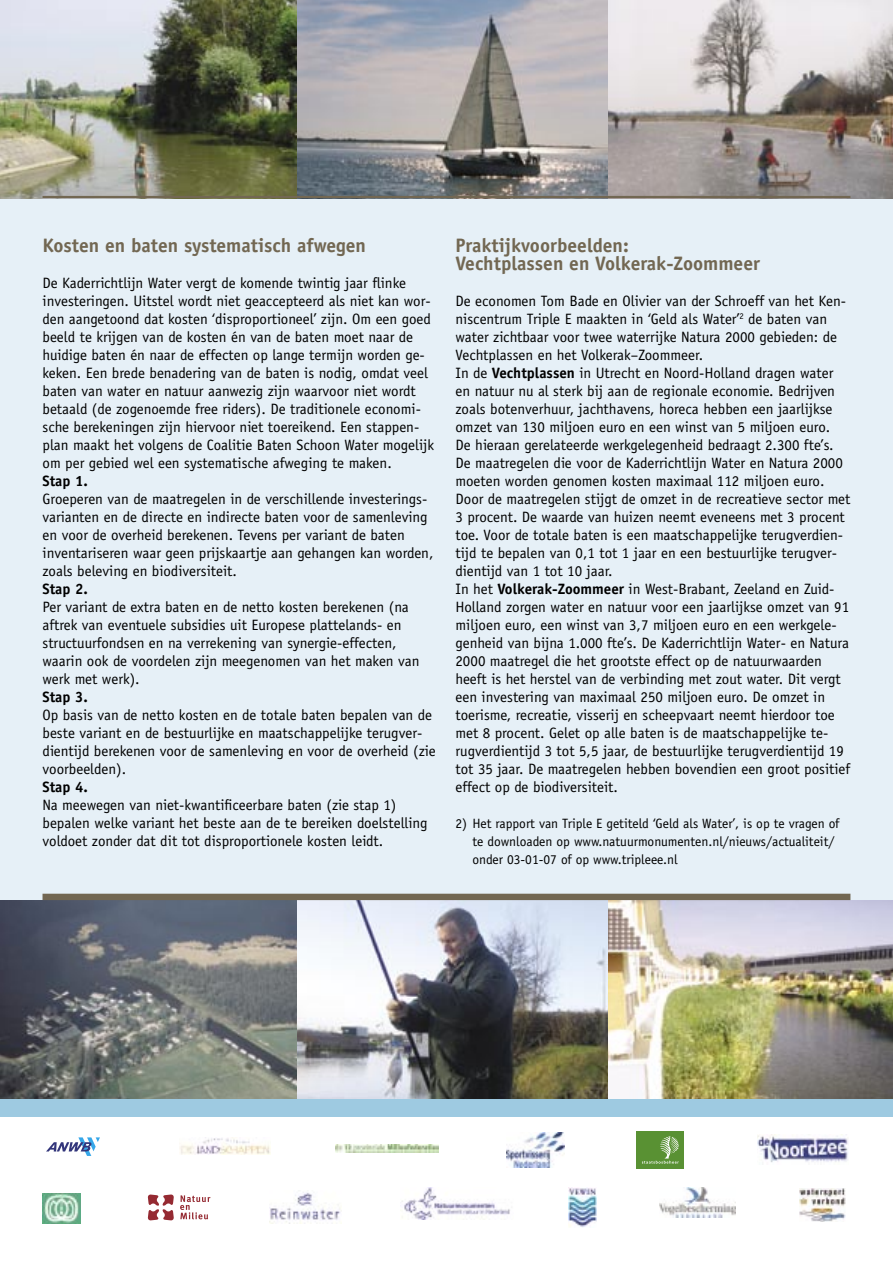
<style>
.page{position:relative;width:893px;height:1263px;background:#fff}
.page>*{position:absolute;margin:0;border:0;box-sizing:border-box;transform-origin:0 0}
.t1{font:700 19.5px "Officina Sans Std";color:#726752}
.t2{font:15px/18px "Officina Sans Std";color:#000}
.t3{font:700 15px "Officina Sans Std";color:#000}
.t4{font:13.5px/18px "Officina Sans Std";color:#000}
.s1{font-weight:700}
</style>
<div class="page">
<div style="left:0;top:198px;width:893px;height:702px;background:#e6f0f7"></div>
<img style="left:0;top:0;width:893px;height:198px">
<div style="left:0;top:1098px;width:893px;height:18px;background:#9ecae1"></div>
<svg style="left:46px;top:1137px;width:54px;height:19px"></svg>
<img style="left:180px;top:1138px;width:90px;height:17px">
<img style="left:336px;top:1145px;width:102px;height:7px">
<img style="left:43px;top:1194px;width:38px;height:30px">
<img style="left:506px;top:1132px;width:58px;height:36px">
<div style="left:637px;top:1131px;width:47px;height:38px;background:#599133"></div>
<svg style="left:642px;top:1136px;width:37px;height:27px"></svg>
<img style="left:758px;top:1134px;width:90px;height:29px">
<svg style="left:180px;top:1195px;width:30px;height:24px"></svg>
<svg style="left:148px;top:1194px;width:26px;height:26px"></svg>
<img style="left:269px;top:1192px;width:72px;height:31px">
<img style="left:402px;top:1187px;width:108px;height:33px">
<img style="left:569px;top:1187px;width:28px;height:40px">
<img style="left:659px;top:1187px;width:76px;height:31px">
<img style="left:800px;top:1188px;width:45px;height:34px">
<img style="left:0;top:900px;width:893px;height:198px">
<hr style="left:43px;top:196px;width:807px;height:2px;background:#726752">
<div style="left:43px;top:894px;width:807px;height:6px;background:#726752"></div>
<p class="t1" style="left:43px;top:233px;width:325px">Kosten en baten systematisch afwegen</p>
<p class="t2" style="left:43px;top:274px;width:393px">De Kaderrichtlijn Water vergt de komende twintig jaar flinke investeringen. Uitstel wordt niet geaccepteerd als niet kan wor&shy;den aangetoond dat kosten ‘disproportioneel’ zijn. Om een goed beeld te krijgen van de kosten én van de baten moet naar de huidige baten én naar de effecten op lange termijn worden ge&shy;keken. Een brede benadering van de baten is nodig, omdat veel baten van water en natuur aanwezig zijn waarvoor niet wordt betaald (de zogenoemde free riders). De traditionele economi&shy;sche berekeningen zijn hiervoor niet toereikend. Een stappen&shy;plan maakt het volgens de Coalitie Baten Schoon Water mogelijk om per gebied wel een systematische afweging te maken.</p>
<p class="t3" style="left:43px;top:472px;width:47px">Stap 1.</p>
<p class="t2" style="left:43px;top:490px;width:392px">Groeperen van de maatregelen in de verschillende investerings&shy;varianten en de directe en indirecte baten voor de samenleving en voor de overheid berekenen. Tevens per variant de baten inventariseren waar geen prijskaartje aan gehangen kan worden, zoals beleving en biodiversiteit.</p>
<p class="t3" style="left:43px;top:580px;width:47px">Stap 2.</p>
<p class="t2" style="left:43px;top:598px;width:379px">Per variant de extra baten en de netto kosten berekenen (na aftrek van eventuele subsidies uit Europese plattelands- en structuurfondsen en na verrekening van synergie-effecten, waarin ook de voordelen zijn meegenomen van het maken van werk met werk).</p>
<p class="t3" style="left:43px;top:688px;width:47px">Stap 3.</p>
<p class="t2" style="left:43px;top:706px;width:395px">Op basis van de netto kosten en de totale baten bepalen van de beste variant en de bestuurlijke en maatschappelijke terugver&shy;dientijd berekenen voor de samenleving en voor de overheid (zie voorbeelden).</p>
<p class="t3" style="left:43px;top:778px;width:47px">Stap 4.</p>
<p class="t2" style="left:43px;top:796px;width:387px">Na meewegen van niet-kwantificeerbare baten (zie stap 1) bepalen welke variant het beste aan de te bereiken doelstelling voldoet zonder dat dit tot disproportionele kosten leidt.</p>
<p class="t1" style="left:455px;top:233px;width:175px">Praktijkvoorbeelden:</p>
<p class="t1" style="left:455px;top:251px;width:306px">Vechtplassen en Volkerak-Zoommeer</p>
<p class="t2" style="left:455px;top:292px;width:392px">De economen Tom Bade en Olivier van der Schroeff van het Ken&shy;niscentrum Triple E maakten in ‘Geld als Water’<sup>2</sup> de baten van water zichtbaar voor twee waterrijke Natura 2000 gebieden: de Vechtplassen en het Volkerak–Zoommeer.</p>
<p class="t2" style="left:455px;top:364px;width:396px">In de <span class="s1">Vechtplassen</span> in Utrecht en Noord-Holland dragen water en natuur nu al sterk bij aan de regionale economie. Bedrijven zoals botenverhuur, jachthavens, horeca hebben een jaarlijkse omzet van 130 miljoen euro en een winst van 5 miljoen euro.<br>De hieraan gerelateerde werkgelegenheid bedraagt 2.300 fte’s.<br>De maatregelen die voor de Kaderrichtlijn Water en Natura 2000 moeten worden genomen kosten maximaal 112 miljoen euro.<br>Door de maatregelen stijgt de omzet in de recreatieve sector met 3 procent. De waarde van huizen neemt eveneens met 3 procent toe. Voor de totale baten is een maatschappelijke terugverdien&shy;tijd te bepalen van 0,1 tot 1 jaar en een bestuurlijke terugver&shy;dientijd van 1 tot 10 jaar.</p>
<p class="t2" style="left:455px;top:580px;width:396px">In het <span class="s1">Volkerak-Zoommeer</span> in West-Brabant, Zeeland en Zuid-Holland zorgen water en natuur voor een jaarlijkse omzet van 91 miljoen euro, een winst van 3,7 miljoen euro en een werkgele&shy;genheid van bijna 1.000 fte’s. De Kaderrichtlijn Water- en Natura 2000 maatregel die het grootste effect op de natuurwaarden heeft is het herstel van de verbinding met zout water. Dit vergt een investering van maximaal 250 miljoen euro. De omzet in toerisme, recreatie, visserij en scheepvaart neemt hierdoor toe met 8 procent. Gelet op alle baten is de maatschappelijke te&shy;rugverdientijd 3 tot 5,5 jaar, de bestuurlijke terugverdientijd 19 tot 35 jaar. De maatregelen hebben bovendien een groot positief effect op de biodiversiteit.</p>
<p class="t4" style="left:472px;top:814px;width:369px;text-indent:-17px">2) Het rapport van Triple E getiteld ‘Geld als Water’, is op te vragen of te downloaden op www.natuurmonumenten.nl/nieuws/actualiteit/ onder 03-01-07 of op www.tripleee.nl</p>
</div>
